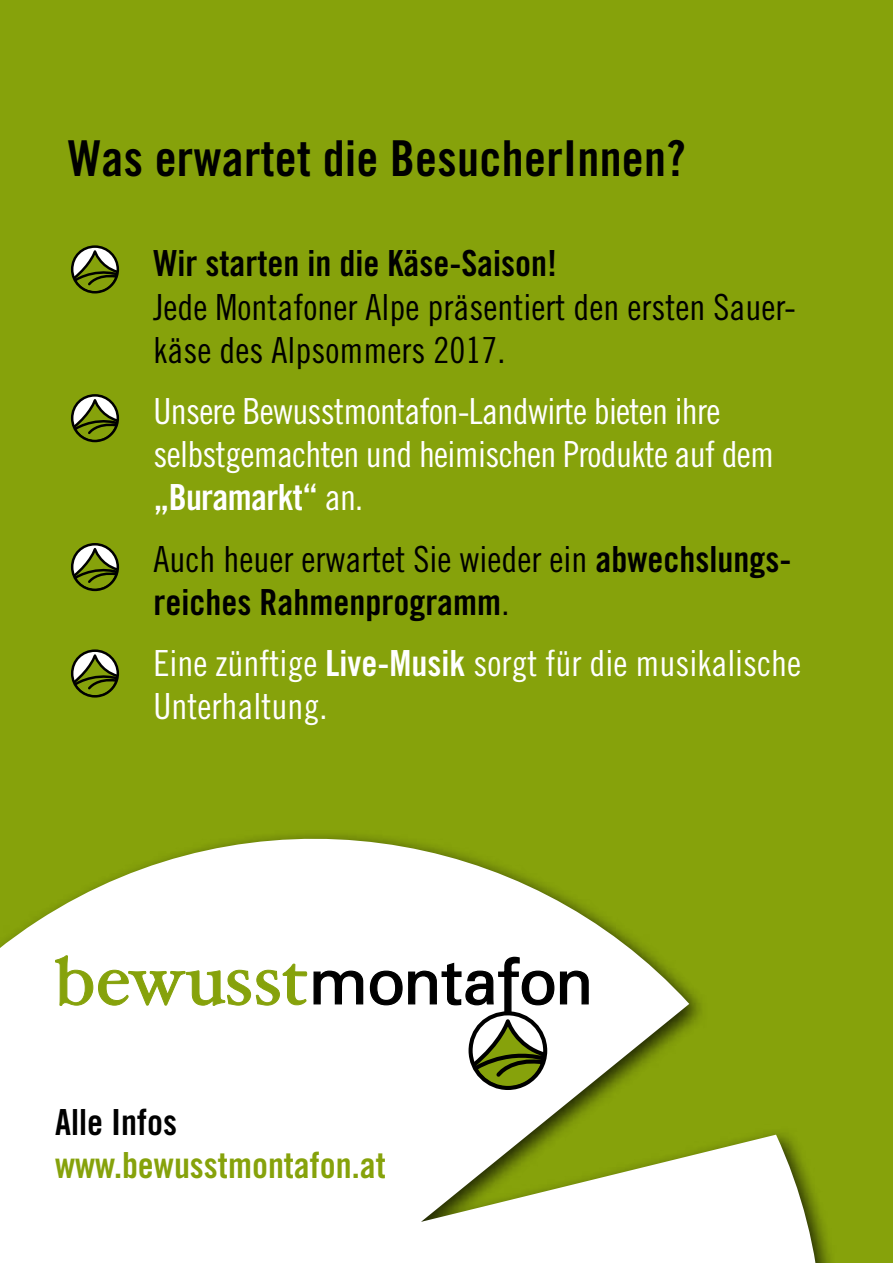
<style>
.page{position:relative;width:893px;height:1263px;background:#86a20b}
.page>*{position:absolute;margin:0;border:0;box-sizing:border-box;transform-origin:0 0}
.t1{font:49.5px "Trade Gothic Bold Cond Twenty";letter-spacing:.005em;color:#000}
.t2{font:36px/43.2px "Trade Gothic Cond Eighteen";color:#000}
.t3{font:36px/43.2px "Trade Gothic Cond Eighteen";letter-spacing:-.02em;color:#fff}
.t4{font:36px "Trade Gothic Bold Cond Twenty";color:#000}
.t5{font:36px/43.2px "Trade Gothic Cond Eighteen";color:#fff}
.t6{font:36px "Trade Gothic Bold Cond Twenty";color:#86a20b}
.t7{font:36px "Trade Gothic Bold Cond Twenty";letter-spacing:-.02em;color:#fff}
.s1{font-family:"Trade Gothic Cond Eighteen"}
.s2{font-family:"Trade Gothic Bold Cond Twenty"}
</style>
<div class="page">
<svg style="left:0;top:835px;width:831px;height:428px;fill:#fff"></svg>
<svg style="left:71px;top:245px;width:48px;height:49px"></svg>
<svg style="left:71px;top:394px;width:48px;height:49px"></svg>
<svg style="left:71px;top:543px;width:48px;height:49px"></svg>
<svg style="left:71px;top:649px;width:48px;height:49px"></svg>
<svg style="left:55px;top:955px;width:252px;height:52px"></svg>
<svg style="left:313px;top:956px;width:276px;height:134px;background:#cdcec7"></svg>
<h1 class="t1" style="left:68px;top:128px;width:619px">Was erwartet die BesucherInnen?</h1>
<p class="t4" style="left:153px;top:242px;width:405px">Wir starten in die Käse-Saison!</p>
<p class="t2" style="left:153px;top:285px;width:644px">Jede Montafoner Alpe präsentiert den ersten Sauer&shy;käse des Alpsommers 2017.</p>
<p class="t3" style="left:153px;top:389px;width:622px">Unsere Bewusstmontafon-Landwirte bieten ihre selbstgemachten und heimischen Produkte auf dem</p>
<p class="t7" style="left:153px;top:476px;width:211px">„Buramarkt“ <span class="s1">an.</span></p>
<p class="t2" style="left:153px;top:537px;width:639px">Auch heuer erwartet Sie wieder ein <span class="s2">abwechslungs-</span></p>
<p class="t4" style="left:153px;top:580px;width:357px">reiches Rahmenprogramm<span class="s1">.</span></p>
<p class="t5" style="left:153px;top:641px;width:649px">Eine zünftige <span class="s2">Live-Musik</span> sorgt für die musikalische<br>Unterhaltung.</p>
<p class="t4" style="left:55px;top:1100px;width:123px">Alle Infos</p>
<p class="t6" style="left:55px;top:1143px;width:332px">www.bewusstmontafon.at</p>
</div>
